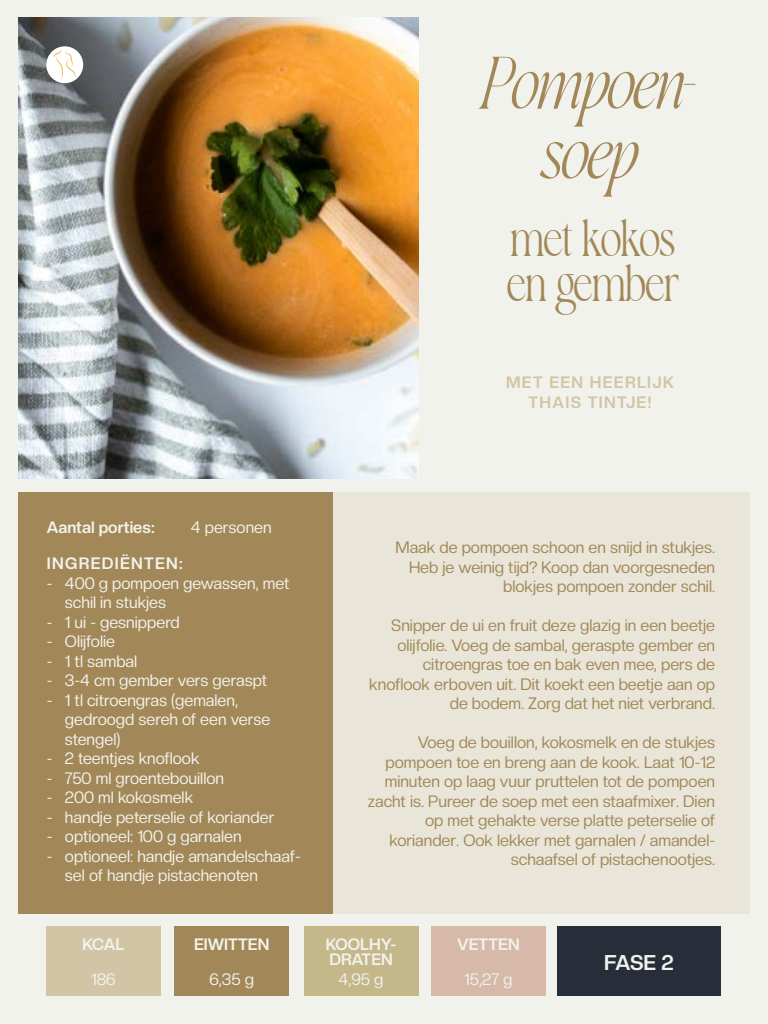
<style>
.page{position:relative;width:768px;height:1024px;background:#f2f2ec}
.page>*{position:absolute;margin:0;border:0;box-sizing:border-box;transform-origin:0 0}
.t1{font:italic 70px/70px "Komrile";letter-spacing:-.04em;color:#a28858;text-align:center}
.t2{font:50px/45px "Komrile";letter-spacing:-.04em;color:#a28858}
.t3{font:700 21px "Creato Display";color:#f2f2ec}
.t4{font:16.25px/19.5px "Creato Display";color:#a18858;text-align:right}
.t5{font:16.25px/19.5px "Creato Display";color:#f2f2ec}
.t6{font:700 16.25px/15px "Creato Display";color:#f2f2ec}
.t7{font:700 16.25px/19.5px "Creato Display";letter-spacing:.08em;color:#d2c5a5;text-align:center}
.t8{font:700 16.25px "Creato Display";letter-spacing:.08em;color:#f2f2ec}
</style>
<div class="page">
<img style="left:18px;top:18px;width:400px;height:461px">
<div style="left:332px;top:492px;width:418px;height:422px;background:#e9e6d9"></div>
<div style="left:304px;top:927px;width:114px;height:69px;background:#c4b78a"></div>
<div style="left:46px;top:927px;width:114px;height:69px;background:#d2c5a5"></div>
<div style="left:175px;top:927px;width:114px;height:69px;background:#a28858"></div>
<div style="left:431px;top:927px;width:114px;height:69px;background:#d6b9a8"></div>
<div style="left:557px;top:927px;width:164px;height:69px;background:#272d39"></div>
<div style="left:18px;top:492px;width:314px;height:422px;background:#a28858"></div>
<div style="left:46px;top:46px;width:37px;height:37px;background:#fff;border-radius:50%"></div>
<svg style="left:54px;top:49px;width:22px;height:31px"></svg>
<h1 class="t1" style="left:483px;top:52px;width:215px">Pompoen&shy;soep</h1>
<h2 class="t2" style="left:506px;top:219px;width:174px">met kokos en gember</h2>
<p class="t6" style="left:47px;top:520px;width:109px">Aantal porties:</p>
<p class="t5" style="left:191px;top:517px;width:82px">4 personen</p>
<p class="t8" style="left:47px;top:554px;width:137px">INGREDIËNTEN:</p>
<p class="t5" style="left:65px;top:573px;width:226px;text-indent:-18px">- 400 g pompoen gewassen, met schil in stukjes</p>
<p class="t5" style="left:47px;top:612px;width:134px">- 1 ui - gesnipperd</p>
<p class="t5" style="left:47px;top:632px;width:70px">- Olijfolie</p>
<p class="t5" style="left:47px;top:651px;width:92px">- 1 tl sambal</p>
<p class="t5" style="left:47px;top:671px;width:222px">- 3-4 cm gember vers geraspt</p>
<p class="t5" style="left:65px;top:690px;width:207px;text-indent:-18px">- 1 tl citroengras (gemalen, gedroogd sereh of een verse stengel)</p>
<p class="t5" style="left:47px;top:748px;width:154px">- 2 teentjes knoflook</p>
<p class="t5" style="left:47px;top:768px;width:179px">- 750 ml groentebouillon</p>
<p class="t5" style="left:47px;top:787px;width:148px">- 200 ml kokosmelk</p>
<p class="t5" style="left:47px;top:807px;width:229px">- handje peterselie of koriander</p>
<p class="t5" style="left:47px;top:826px;width:196px">- optioneel: 100 g garnalen</p>
<p class="t5" style="left:65px;top:846px;width:237px;text-indent:-18px">- optioneel: handje amandelschaaf&shy;sel of handje pistachenoten</p>
<p class="t7" style="left:506px;top:373px;width:169px">MET EEN HEERLIJK<br>THAIS TINTJE!</p>
<p class="t4" style="left:396px;top:538px;width:321px">Maak de pompoen schoon en snijd in stukjes.<br>Heb je weinig tijd? Koop dan voorgesneden blokjes pompoen zonder schil.</p>
<p class="t4" style="left:369px;top:616px;width:347px">Snipper de ui en fruit deze glazig in een beetje olijfolie. Voeg de sambal, geraspte gember en citroengras toe en bak even mee, pers de knoflook erboven uit. Dit koekt een beetje aan op de bodem. Zorg dat het niet verbrand.</p>
<p class="t4" style="left:368px;top:732px;width:349px">Voeg de bouillon, kokosmelk en de stukjes pompoen toe en breng aan de kook. Laat 10-12 minuten op laag vuur pruttelen tot de pompoen zacht is. Pureer de soep met een staafmixer. Dien op met gehakte verse platte peterselie of koriander. Ook lekker met garnalen / amandel&shy;schaafsel of pistachenootjes.</p>
<p class="t6" style="left:82px;top:937px;width:43px">KCAL</p>
<p class="t5" style="left:91px;top:969px;width:26px">186</p>
<p class="t5" style="left:209px;top:969px;width:46px">6,35 g</p>
<p class="t5" style="left:339px;top:969px;width:46px">4,95 g</p>
<p class="t5" style="left:464px;top:969px;width:50px">15,27 g</p>
<p class="t6" style="left:194px;top:937px;width:77px">EIWITTEN</p>
<p class="t6" style="left:326px;top:937px;width:72px">KOOLHY-<br>DRATEN</p>
<p class="t6" style="left:457px;top:937px;width:64px">VETTEN</p>
<p class="t3" style="left:604px;top:950px;width:71px">FASE 2</p>
</div>
